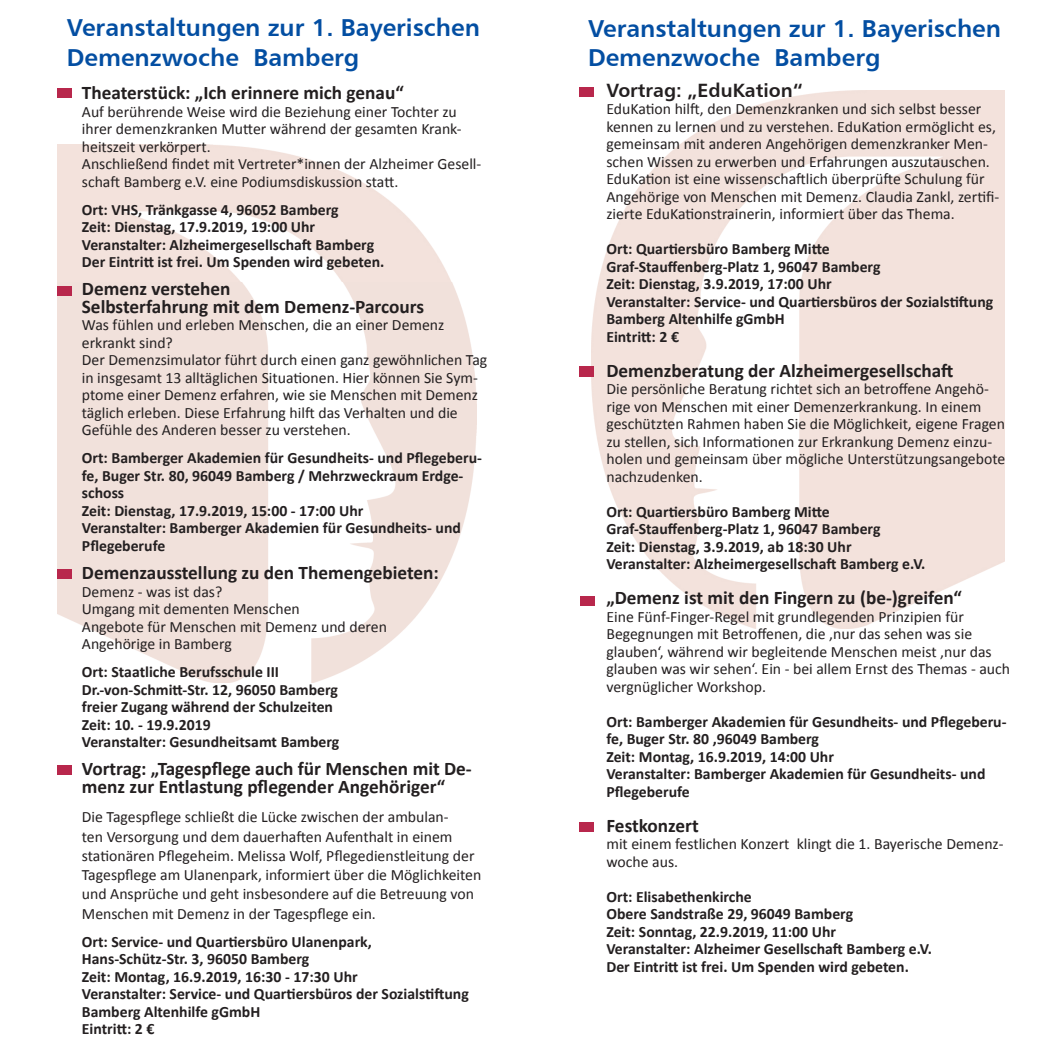
<style>
.page{position:relative;width:1062px;height:1062px;background:#fff}
.page>*{position:absolute;margin:0;border:0;box-sizing:border-box;transform-origin:0 0}
.t1{font:24.5px/29.4px "Humanist 777 BT Bold B";color:#034ea2}
.t2{font:700 19.25px/17.5px "Calibri";color:#231f20}
.t3{font:19.25px "Humanist 777 BT Bold B";color:#231f20}
.t4{font:15.75px/17.5px "Calibri";color:#231f20}
.t5{font:700 15.75px/17.5px "Calibri";color:#231f20}
</style>
<div class="page">
<img style="left:591px;top:90px;width:414px;height:538px">
<img style="left:57px;top:145px;width:419px;height:537px">
<div style="left:57px;top:88px;width:15px;height:10px;background:#b8274c"></div>
<div style="left:57px;top:569px;width:15px;height:10px;background:#b8274c"></div>
<div style="left:57px;top:285px;width:15px;height:10px;background:#b8274c"></div>
<div style="left:579px;top:366px;width:15px;height:11px;background:#b8274c"></div>
<div style="left:580px;top:596px;width:15px;height:10px;background:#b8274c"></div>
<div style="left:579px;top:822px;width:15px;height:10px;background:#b8274c"></div>
<div style="left:579px;top:87px;width:15px;height:9px;background:#b8274c"></div>
<div style="left:57px;top:765px;width:15px;height:10px;background:#b8274c"></div>
<h1 class="t1" style="left:67px;top:13px;width:414px">Veranstaltungen zur 1. Bayerischen<br>Demenzwoche Bamberg</h1>
<h1 class="t1" style="left:588px;top:13px;width:414px">Veranstaltungen zur 1. Bayerischen<br>Demenzwoche Bamberg</h1>
<p class="t2" style="left:82px;top:84px;width:323px">Theaterstück: „Ich erinnere mich genau“</p>
<p class="t4" style="left:82px;top:103px;width:401px">Auf berührende Weise wird die Beziehung einer Tochter zu ihrer demenzkranken Mutter während der gesamten Krank&shy;heitszeit verkörpert.<br>Anschließend findet mit Vertreter*innen der Alzheimer Gesell&shy;schaft Bamberg e.V. eine Podiumsdiskussion statt.</p>
<p class="t5" style="left:82px;top:201px;width:304px">Ort: VHS, Tränkgasse 4, 96052 Bamberg<br>Zeit: Dienstag, 17.9.2019, 19:00 Uhr Veranstalter: Alzheimergesellschaft Bamberg Der Eintritt ist frei. Um Spenden wird gebeten.</p>
<p class="t2" style="left:82px;top:280px;width:344px">Demenz verstehen<br>Selbsterfahrung mit dem Demenz-Parcours</p>
<p class="t4" style="left:82px;top:316px;width:407px">Was fühlen und erleben Menschen, die an einer Demenz erkrankt sind?<br>Der Demenzsimulator führt durch einen ganz gewöhnlichen Tag in insgesamt 13 alltäglichen Situationen. Hier können Sie Sym&shy;ptome einer Demenz erfahren, wie sie Menschen mit Demenz täglich erleben. Diese Erfahrung hilft das Verhalten und die Gefühle des Anderen besser zu verstehen.</p>
<p class="t5" style="left:82px;top:449px;width:402px">Ort: Bamberger Akademien für Gesundheits- und Pflegeberu&shy;fe, Buger Str. 80, 96049 Bamberg / Mehrzweckraum Erdge&shy;schoss<br>Zeit: Dienstag, 17.9.2019, 15:00 - 17:00 Uhr<br>Veranstalter: Bamberger Akademien für Gesundheits- und Pflegeberufe</p>
<p class="t2" style="left:82px;top:564px;width:358px">Demenzausstellung zu den Themengebieten:</p>
<p class="t4" style="left:82px;top:582px;width:306px">Demenz - was ist das?<br>Umgang mit dementen Menschen<br>Angebote für Menschen mit Demenz und deren<br>Angehörige in Bamberg</p>
<p class="t5" style="left:82px;top:663px;width:259px">Ort: Staatliche Berufsschule III Dr.-von-Schmitt-Str. 12, 96050 Bamberg freier Zugang während der Schulzeiten Zeit: 10. - 19.9.2019<br>Veranstalter: Gesundheitsamt Bamberg</p>
<p class="t2" style="left:82px;top:760px;width:391px">Vortrag: „Tagespflege auch für Menschen mit De&shy;menz zur Entlastung pflegender Angehöriger“</p>
<p class="t4" style="left:82px;top:807px;width:401px;line-height:19.2px">Die Tagespflege schließt die Lücke zwischen der ambulan-<br>ten Versorgung und dem dauerhaften Aufenthalt in einem stationären Pflegeheim. Melissa Wolf, Pflegedienstleitung der Tagespflege am Ulanenpark, informiert über die Möglichkeiten und Ansprüche und geht insbesondere auf die Betreuung von Menschen mit Demenz in der Tagespflege ein.</p>
<p class="t5" style="left:82px;top:932px;width:388px">Ort: Service- und Quartiersbüro Ulanenpark, Hans-Schütz-Str. 3, 96050 Bamberg<br>Zeit: Montag, 16.9.2019, 16:30 - 17:30 Uhr<br>Veranstalter: Service- und Quartiersbüros der Sozialstiftung Bamberg Altenhilfe gGmbH<br>Eintritt: 2 €</p>
<p class="t3" style="left:606px;top:78px;width:198px">Vortrag: „EduKation“</p>
<p class="t4" style="left:606px;top:100px;width:394px">EduKation hilft, den Demenzkranken und sich selbst besser kennen zu lernen und zu verstehen. EduKation ermöglicht es, gemeinsam mit anderen Angehörigen demenzkranker Men&shy;schen Wissen zu erwerben und Erfahrungen auszutauschen.<br>EduKation ist eine wissenschaftlich überprüfte Schulung für Angehörige von Menschen mit Demenz. Claudia Zankl, zertifi&shy;zierte EduKationstrainerin, informiert über das Thema.</p>
<p class="t5" style="left:606px;top:240px;width:388px">Ort: Quartiersbüro Bamberg Mitte<br>Graf-Stauffenberg-Platz 1, 96047 Bamberg<br>Zeit: Dienstag, 3.9.2019, 17:00 Uhr<br>Veranstalter: Service- und Quartiersbüros der Sozialstiftung Bamberg Altenhilfe gGmbH<br>Eintritt: 2 €</p>
<p class="t2" style="left:606px;top:361px;width:348px">Demenzberatung der Alzheimergesellschaft</p>
<p class="t4" style="left:606px;top:380px;width:400px">Die persönliche Beratung richtet sich an betroffene Angehö&shy;rige von Menschen mit einer Demenzerkrankung. In einem geschützten Rahmen haben Sie die Möglichkeit, eigene Fragen zu stellen, sich Informationen zur Erkrankung Demenz einzu&shy;holen und gemeinsam über mögliche Unterstützungsangebote nachzudenken.</p>
<p class="t5" style="left:606px;top:502px;width:320px">Ort: Quartiersbüro Bamberg Mitte Graf-Stauffenberg-Platz 1, 96047 Bamberg<br>Zeit: Dienstag, 3.9.2019, ab 18:30 Uhr Veranstalter: Alzheimergesellschaft Bamberg e.V.</p>
<p class="t2" style="left:606px;top:589px;width:357px">„Demenz ist mit den Fingern zu (be-)greifen“</p>
<p class="t4" style="left:606px;top:608px;width:405px">Eine Fünf-Finger-Regel mit grundlegenden Prinzipien für Begegnungen mit Betroffenen, die ‚nur das sehen was sie glauben‘, während wir begleitende Menschen meist ‚nur das glauben was wir sehen‘. Ein - bei allem Ernst des Themas - auch vergnüglicher Workshop.</p>
<p class="t5" style="left:606px;top:712px;width:402px">Ort: Bamberger Akademien für Gesundheits- und Pflegeberu&shy;fe, Buger Str. 80 ,96049 Bamberg<br>Zeit: Montag, 16.9.2019, 14:00 Uhr<br>Veranstalter: Bamberger Akademien für Gesundheits- und Pflegeberufe</p>
<p class="t2" style="left:606px;top:816px;width:94px">Festkonzert</p>
<p class="t4" style="left:606px;top:835px;width:399px">mit einem festlichen Konzert klingt die 1. Bayerische Demenz&shy;woche aus.</p>
<p class="t5" style="left:606px;top:887px;width:327px">Ort: Elisabethenkirche<br>Obere Sandstraße 29, 96049 Bamberg<br>Zeit: Sonntag, 22.9.2019, 11:00 Uhr<br>Veranstalter: Alzheimer Gesellschaft Bamberg e.V.<br>Der Eintritt ist frei. Um Spenden wird gebeten.</p>
</div>
